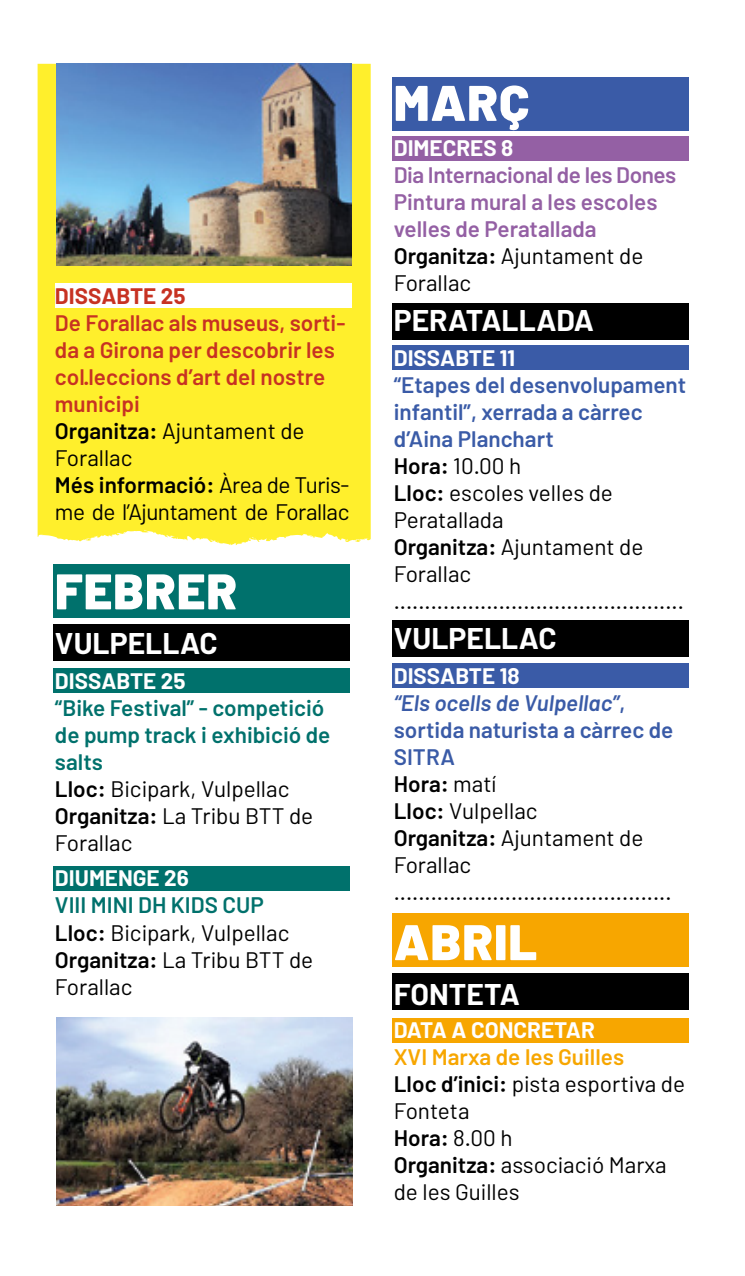
<style>
.page{position:relative;width:745px;height:1276px;background:#fff}
.page>*{position:absolute;margin:0;border:0;box-sizing:border-box;transform-origin:0 0}
.t1{font:900 50px "Barlow";letter-spacing:.02em;color:#fff}
.t2{font:700 30px "Barlow";color:#fff}
.t3{font:22.5px/27px "Barlow";color:#000}
.t4{font:600 22.5px/27px "Barlow";color:#c73222}
.t5{font:600 22.5px/27px "Barlow";color:#00716c}
.t6{font:600 22.5px/27px "Barlow";letter-spacing:-.005em;color:#9460a4}
.t7{font:700 22.5px "Barlow";color:#fff}
.t8{font:700 22.5px "Barlow";color:#c73222}
.s1{color:#000}
.s2{font-weight:400;color:#000}
.s3{font-weight:600;color:#00716c}
.s4{font-weight:600}
.s5{font-weight:600;color:#3a5ba7}
.s6{font-weight:700;color:#fff}
.s7{font-weight:600;font-style:italic;color:#3a5ba7}
.s8{font-weight:600;color:#f7a600}
</style>
<div class="page">
<div style="left:38px;top:64px;width:332px;height:481px;background:#ffef2c"></div>
<div style="left:392px;top:136px;width:295px;height:25px;background:#9460a4"></div>
<div style="left:392px;top:346px;width:295px;height:24px;background:#3a5ba7"></div>
<div style="left:392px;top:663px;width:295px;height:24px;background:#3a5ba7"></div>
<div style="left:392px;top:303px;width:295px;height:36px;background:#000"></div>
<div style="left:392px;top:620px;width:295px;height:36px;background:#000"></div>
<div style="left:55px;top:283px;width:296px;height:25px;background:#fff"></div>
<div style="left:53px;top:668px;width:296px;height:24px;background:#00716c"></div>
<div style="left:53px;top:625px;width:296px;height:36px;background:#000"></div>
<div style="left:392px;top:1018px;width:295px;height:24px;background:#f7a600"></div>
<div style="left:392px;top:973px;width:295px;height:36px;background:#000"></div>
<div style="left:53px;top:564px;width:296px;height:54px;background:#00716c"></div>
<div style="left:392px;top:913px;width:295px;height:53px;background:#f7a600"></div>
<div style="left:392px;top:77px;width:295px;height:53px;background:#3a5ba7"></div>
<img style="left:57px;top:1017px;width:296px;height:188px">
<img style="left:57px;top:64px;width:294px;height:202px">
<div style="left:53px;top:866px;width:296px;height:24px;background:#00716c"></div>
<p class="t8" style="left:55px;top:282px;width:132px">DISSABTE 25</p>
<p class="t4" style="left:55px;top:309px;width:296px">De Forallac als museus, sorti&shy;da a Girona per descobrir les col·leccions d’art del nostre municipi<br><span class="s1">Organitza:</span> <span class="s2">Ajuntament de<br>Forallac<br></span><span class="s1">Més informació:</span> <span class="s2">Àrea de Turis&shy;me de l’Ajuntament de Forallac</span></p>
<h1 class="t1" style="left:55px;top:560px;width:183px">FEBRER</h1>
<h2 class="t2" style="left:55px;top:625px;width:164px">VULPELLAC</h2>
<p class="t7" style="left:55px;top:667px;width:132px">DISSABTE 25</p>
<p class="t5" style="left:55px;top:694px;width:277px">“Bike Festival” - competició de pump track i exhibició de salts<br><span class="s1">Lloc:</span> <span class="s2">Bicipark, Vulpellac<br></span><span class="s1">Organitza:</span> <span class="s2">La Tribu BTT de<br>Forallac</span></p>
<p class="t7" style="left:55px;top:864px;width:135px">DIUMENGE 26</p>
<p class="t3" style="left:55px;top:891px;width:260px"><span class="s3">VIII MINI DH KIDS CUP<br></span><span class="s4">Lloc:</span> Bicipark, Vulpellac<br><span class="s4">Organitza:</span> La Tribu BTT de<br>Forallac</p>
<h1 class="t1" style="left:393px;top:72px;width:137px">MARÇ</h1>
<p class="t7" style="left:393px;top:134px;width:121px">DIMECRES 8</p>
<p class="t6" style="left:393px;top:161px;width:284px">Dia Internacional de les Dones<br>Pintura mural a les escoles velles de Peratallada<br><span class="s1">Organitza:</span> <span class="s2">Ajuntament de<br>Forallac</span></p>
<h2 class="t2" style="left:393px;top:301px;width:202px">PERATALLADA</h2>
<p class="t7" style="left:393px;top:344px;width:123px">DISSABTE 11</p>
<p class="t3" style="left:393px;top:371px;width:294px"><span class="s5">“Etapes del desenvolupament infantil”, xerrada a càrrec d’Aina Planchart<br></span><span class="s4">Hora:</span> 10.00 h<br><span class="s4">Lloc:</span> escoles velles de<br>Peratallada<br><span class="s4">Organitza:</span> Ajuntament de<br>Forallac ...............................................</p>
<h2 class="t2" style="left:393px;top:619px;width:164px">VULPELLAC</h2>
<p class="t3" style="left:393px;top:662px;width:281px"><span class="s6">DISSABTE 18<br></span><span class="s7">“Els ocells de Vulpellac”</span><span class="s5">, sortida naturista a càrrec de<br>SITRA<br></span><span class="s4">Hora:</span> matí<br><span class="s4">Lloc:</span> Vulpellac<br><span class="s4">Organitza:</span> Ajuntament de<br>Forallac .............................................</p>
<h1 class="t1" style="left:393px;top:911px;width:145px">ABRIL</h1>
<h2 class="t2" style="left:393px;top:975px;width:127px">FONTETA</h2>
<p class="t7" style="left:393px;top:1015px;width:202px">DATA A CONCRETAR</p>
<p class="t3" style="left:393px;top:1042px;width:293px"><span class="s8">XVI Marxa de les Guilles<br></span><span class="s4">Lloc d’inici:</span> pista esportiva de<br>Fonteta<br><span class="s4">Hora:</span> 8.00 h<br><span class="s4">Organitza:</span> associació Marxa de les Guilles</p>
</div>
